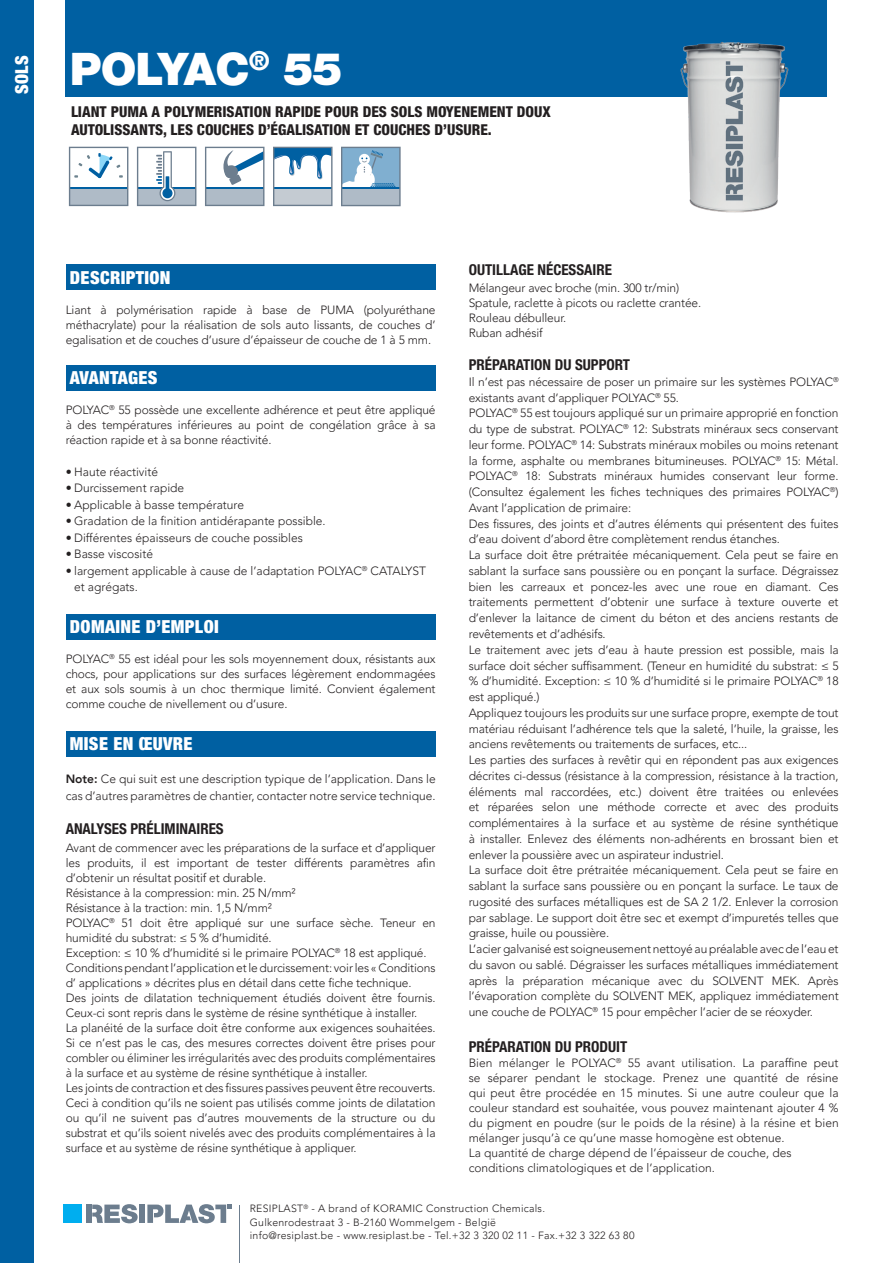
<style>
.page{position:relative;width:893px;height:1263px;background:#fff}
.page>*{position:absolute;margin:0;border:0;box-sizing:border-box;transform-origin:0 0}
.t1{font:900 45px "Helvetica Neue LT Std";letter-spacing:-.02em;color:#fff}
.t2{font:900 condensed 18px "Helvetica Neue LT Std";letter-spacing:.02em;color:#fff}
.t3{font:800 condensed 15px/18px "Helvetica Neue LT Std";color:#231f20}
.TItle_niv_2{font:700 condensed 15px "Helvetica Neue LT Std";color:#231f20}
.BODY_TEXT{font:700 condensed 15px "Helvetica Neue LT Std";color:#231f20}
.BODY_TEXT-2{font:300 12px/15.8px "Avenir LT Pro";letter-spacing:-.01em;color:#231f20;text-align:justify}
.t4{font:300 10.5px/13.5px "Avenir LT Pro";letter-spacing:.025em;color:#231f20}
.s1{font-weight:800}
</style>
<div class="page">
<div style="left:0;top:0;width:34px;height:1263px;background:#0060a2"></div>
<hr style="left:240px;top:1205px;width:1px;height:58px;background:#6c7d8e">
<div style="left:139px;top:1204px;width:6px;height:19px;background:#6c7d8e"></div>
<div style="left:86px;top:1204px;width:5px;height:19px;background:#6c7d8e"></div>
<svg style="left:92px;top:1204px;width:46px;height:19px"></svg>
<svg style="left:147px;top:1204px;width:84px;height:19px"></svg>
<div style="left:64px;top:1204px;width:18px;height:19px;background:#00aeef"></div>
<div style="left:65px;top:0;width:761px;height:97px;background:#0060a2"></div>
<div style="left:66px;top:264px;width:370px;height:26px;background:#0060a2"></div>
<div style="left:66px;top:365px;width:370px;height:25px;background:#0060a2"></div>
<div style="left:66px;top:614px;width:370px;height:25px;background:#0060a2"></div>
<div style="left:66px;top:731px;width:370px;height:25px;background:#0060a2"></div>
<img style="left:680px;top:42px;width:109px;height:171px">
<svg style="left:69px;top:147px;width:59px;height:59px"></svg>
<svg style="left:137px;top:147px;width:59px;height:59px"></svg>
<svg style="left:205px;top:147px;width:59px;height:59px"></svg>
<svg style="left:273px;top:147px;width:60px;height:59px"></svg>
<svg style="left:341px;top:147px;width:60px;height:59px;background:#97b5cc"></svg>
<h2 class="t2" style="left:11px;top:94px;width:40px;rotate:-90deg">SOLS</h2>
<p class="t1" style="left:70px;top:42px;width:274px">POLYAC<sup>®</sup> 55</p>
<p class="t3" style="left:71px;top:103px;width:481px">LIANT PUMA A POLYMERISATION RAPIDE POUR DES SOLS MOYENEMENT DOUX<br>AUTOLISSANTS, LES COUCHES D’ÉGALISATION ET COUCHES D’USURE.</p>
<p class="t2" style="left:70px;top:266px;width:102px">DESCRIPTION</p>
<p class="BODY_TEXT-2" style="left:66px;top:302px;width:371px;line-height:15px">Liant à polymérisation rapide à base de PUMA (polyuréthane méthacrylate) pour la réalisation de sols auto lissants, de couches d’ egalisation et de couches d’usure d’épaisseur de couche de 1 à 5 mm.</p>
<p class="t2" style="left:70px;top:367px;width:89px">AVANTAGES</p>
<p class="BODY_TEXT-2" style="left:66px;top:403px;width:371px;line-height:15px">POLYAC<sup>®</sup> 55 possède une excellente adhérence et peut être appliqué à des températures inférieures au point de congélation grâce à sa réaction rapide et à sa bonne réactivité.</p>
<p class="BODY_TEXT-2" style="left:66px;top:464px;width:94px">• Haute réactivité</p>
<p class="BODY_TEXT-2" style="left:66px;top:480px;width:120px">• Durcissement rapide</p>
<p class="BODY_TEXT-2" style="left:66px;top:497px;width:180px">• Applicable à basse température</p>
<p class="BODY_TEXT-2" style="left:66px;top:513px;width:261px">• Gradation de la finition antidérapante possible.</p>
<p class="BODY_TEXT-2" style="left:66px;top:530px;width:239px">• Différentes épaisseurs de couche possibles</p>
<p class="BODY_TEXT-2" style="left:66px;top:546px;width:89px">• Basse viscosité</p>
<p class="BODY_TEXT-2" style="left:74px;top:562px;width:353px;line-height:16.5px;text-indent:-9px">• largement applicable à cause de l’adaptation POLYAC<sup>®</sup> CATALYST et agrégats.</p>
<p class="t2" style="left:70px;top:616px;width:150px">DOMAINE D’EMPLOI</p>
<p class="BODY_TEXT-2" style="left:66px;top:652px;width:371px;line-height:15px">POLYAC<sup>®</sup> 55 est idéal pour les sols moyennement doux, résistants aux chocs, pour applications sur des surfaces légèrement endommagées et aux sols soumis à un choc thermique limité. Convient également comme couche de nivellement ou d’usure.</p>
<p class="t2" style="left:70px;top:733px;width:124px">MISE EN ŒUVRE</p>
<p class="BODY_TEXT-2" style="left:66px;top:771px;width:371px;line-height:16.5px"><span class="s1">Note:</span> Ce qui suit est une description typique de l’application. Dans le cas d’autres paramètres de chantier, contacter notre service technique.</p>
<p class="TItle_niv_2" style="left:66px;top:820px;width:160px">ANALYSES PRÉLIMINAIRES</p>
<p class="BODY_TEXT-2" style="left:66px;top:840px;width:371px;line-height:15px">Avant de commencer avec les préparations de la surface et d’appliquer les produits, il est important de tester différents paramètres afin d’obtenir un résultat positif et durable.</p>
<p class="BODY_TEXT-2" style="left:66px;top:885px;width:231px">Résistance à la compression: min. 25 N/mm²</p>
<p class="BODY_TEXT-2" style="left:66px;top:900px;width:208px">Résistance à la traction: min. 1,5 N/mm²</p>
<p class="BODY_TEXT-2" style="left:66px;top:915px;width:371px;line-height:15px">POLYAC<sup>®</sup> 51 doit être appliqué sur une surface sèche. Teneur en humidité du substrat: ≤ 5 % d’humidité.</p>
<p class="BODY_TEXT-2" style="left:66px;top:945px;width:362px">Exception: ≤ 10 % d’humidité si le primaire POLYAC<sup>®</sup> 18 est appliqué.</p>
<p class="BODY_TEXT-2" style="left:66px;top:960px;width:371px;line-height:15px">Conditions pendant l’application et le durcissement: voir les « Conditions d’ applications » décrites plus en détail dans cette fiche technique.</p>
<p class="BODY_TEXT-2" style="left:66px;top:990px;width:371px;line-height:15px">Des joints de dilatation techniquement étudiés doivent être fournis.<br>Ceux-ci sont repris dans le système de résine synthétique à installer.</p>
<p class="BODY_TEXT-2" style="left:66px;top:1020px;width:371px;line-height:15px">La planéité de la surface doit être conforme aux exigences souhaitées.<br>Si ce n’est pas le cas, des mesures correctes doivent être prises pour combler ou éliminer les irrégularités avec des produits complémentaires à la surface et au système de résine synthétique à installer.</p>
<p class="BODY_TEXT-2" style="left:66px;top:1080px;width:371px;line-height:15px">Les joints de contraction et des fissures passives peuvent être recouverts.<br>Ceci à condition qu’ils ne soient pas utilisés comme joints de dilatation ou qu’il ne suivent pas d’autres mouvements de la structure ou du substrat et qu’ils soient nivelés avec des produits complémentaires à la surface et au système de résine synthétique à appliquer.</p>
<p class="TItle_niv_2" style="left:469px;top:261px;width:145px">OUTILLAGE NÉCESSAIRE</p>
<p class="BODY_TEXT-2" style="left:469px;top:280px;width:212px">Mélangeur avec broche (min. 300 tr/min)</p>
<p class="BODY_TEXT-2" style="left:469px;top:295px;width:234px">Spatule, raclette à picots ou raclette crantée.</p>
<p class="BODY_TEXT-2" style="left:469px;top:310px;width:99px">Rouleau débulleur.</p>
<p class="BODY_TEXT-2" style="left:469px;top:325px;width:76px">Ruban adhésif</p>
<p class="BODY_TEXT" style="left:469px;top:356px;width:163px">PRÉPARATION DU SUPPORT</p>
<p class="BODY_TEXT-2" style="left:469px;top:374px;width:371px">Il n’est pas nécessaire de poser un primaire sur les systèmes POLYAC<sup>® </sup>existants avant d’appliquer POLYAC<sup>®</sup> 55.</p>
<p class="BODY_TEXT-2" style="left:469px;top:405px;width:371px">POLYAC<sup>®</sup> 55 est toujours appliqué sur un primaire approprié en fonction du type de substrat. POLYAC<sup>®</sup> 12: Substrats minéraux secs conservant leur forme. POLYAC<sup>®</sup> 14: Substrats minéraux mobiles ou moins retenant la forme, asphalte ou membranes bitumineuses. POLYAC<sup>®</sup> 15: Métal.<br>POLYAC<sup>®</sup> 18: Substrats minéraux humides conservant leur forme. (Consultez également les fiches techniques des primaires POLYAC<sup>®</sup>)<br>Avant l’application de primaire:</p>
<p class="BODY_TEXT-2" style="left:469px;top:516px;width:371px">Des fissures, des joints et d’autres éléments qui présentent des fuites d’eau doivent d’abord être complètement rendus étanches.</p>
<p class="BODY_TEXT-2" style="left:469px;top:547px;width:371px">La surface doit être prétraitée mécaniquement. Cela peut se faire en sablant la surface sans poussière ou en ponçant la surface. Dégraissez bien les carreaux et poncez-les avec une roue en diamant. Ces traitements permettent d’obtenir une surface à texture ouverte et d’enlever la laitance de ciment du béton et des anciens restants de revêtements et d’adhésifs.</p>
<p class="BODY_TEXT-2" style="left:469px;top:642px;width:371px">Le traitement avec jets d’eau à haute pression est possible, mais la surface doit sécher suffisamment. (Teneur en humidité du substrat: ≤ 5 % d’humidité. Exception: ≤ 10 % d’humidité si le primaire POLYAC<sup>®</sup> 18 est appliqué.)</p>
<p class="BODY_TEXT-2" style="left:469px;top:705px;width:371px">Appliquez toujours les produits sur une surface propre, exempte de tout matériau réduisant l’adhérence tels que la saleté, l’huile, la graisse, les anciens revêtements ou traitements de surfaces, etc...</p>
<p class="BODY_TEXT-2" style="left:469px;top:752px;width:371px">Les parties des surfaces à revêtir qui en répondent pas aux exigences décrites ci-dessus (résistance à la compression, résistance à la traction, éléments mal raccordées, etc.) doivent être traitées ou enlevées et réparées selon une méthode correcte et avec des produits complémentaires à la surface et au système de résine synthétique à installer. Enlevez des éléments non-adhérents en brossant bien et enlever la poussière avec un aspirateur industriel.</p>
<p class="BODY_TEXT-2" style="left:469px;top:862px;width:371px">La surface doit être prétraitée mécaniquement. Cela peut se faire en sablant la surface sans poussière ou en ponçant la surface. Le taux de rugosité des surfaces métalliques est de SA 2 1/2. Enlever la corrosion par sablage. Le support doit être sec et exempt d’impuretés telles que graisse, huile ou poussière.</p>
<p class="BODY_TEXT-2" style="left:469px;top:941px;width:371px">L’acier galvanisé est soigneusement nettoyé au préalable avec de l’eau et du savon ou sablé. Dégraisser les surfaces métalliques immédiatement après la préparation mécanique avec du SOLVENT MEK. Après l’évaporation complète du SOLVENT MEK, appliquez immédiatement une couche de POLYAC<sup>®</sup> 15 pour empêcher l’acier de se réoxyder.</p>
<p class="BODY_TEXT" style="left:469px;top:1038px;width:160px">PRÉPARATION DU PRODUIT</p>
<p class="BODY_TEXT-2" style="left:469px;top:1055px;width:371px;line-height:15px">Bien mélanger le POLYAC<sup>®</sup> 55 avant utilisation. La paraffine peut se séparer pendant le stockage. Prenez une quantité de résine qui peut être procédée en 15 minutes. Si une autre couleur que la couleur standard est souhaitée, vous pouvez maintenant ajouter 4 % du pigment en poudre (sur le poids de la résine) à la résine et bien mélanger jusqu’à ce qu’une masse homogène est obtenue.</p>
<p class="BODY_TEXT-2" style="left:469px;top:1145px;width:324px">La quantité de charge dépend de l’épaisseur de couche, des</p>
<p class="BODY_TEXT-2" style="left:469px;top:1160px;width:248px">conditions climatologiques et de l’application.</p>
<p class="t4" style="left:250px;top:1202px;width:386px">RESIPLAST<sup>®</sup> - A brand of KORAMIC Construction Chemicals.<br>Gulkenrodestraat 3 - B-2160 Wommelgem - België<br>info@resiplast.be - www.resiplast.be - Tel.+32 3 320 02 11 - Fax.+32 3 322 63 80</p>
</div>
